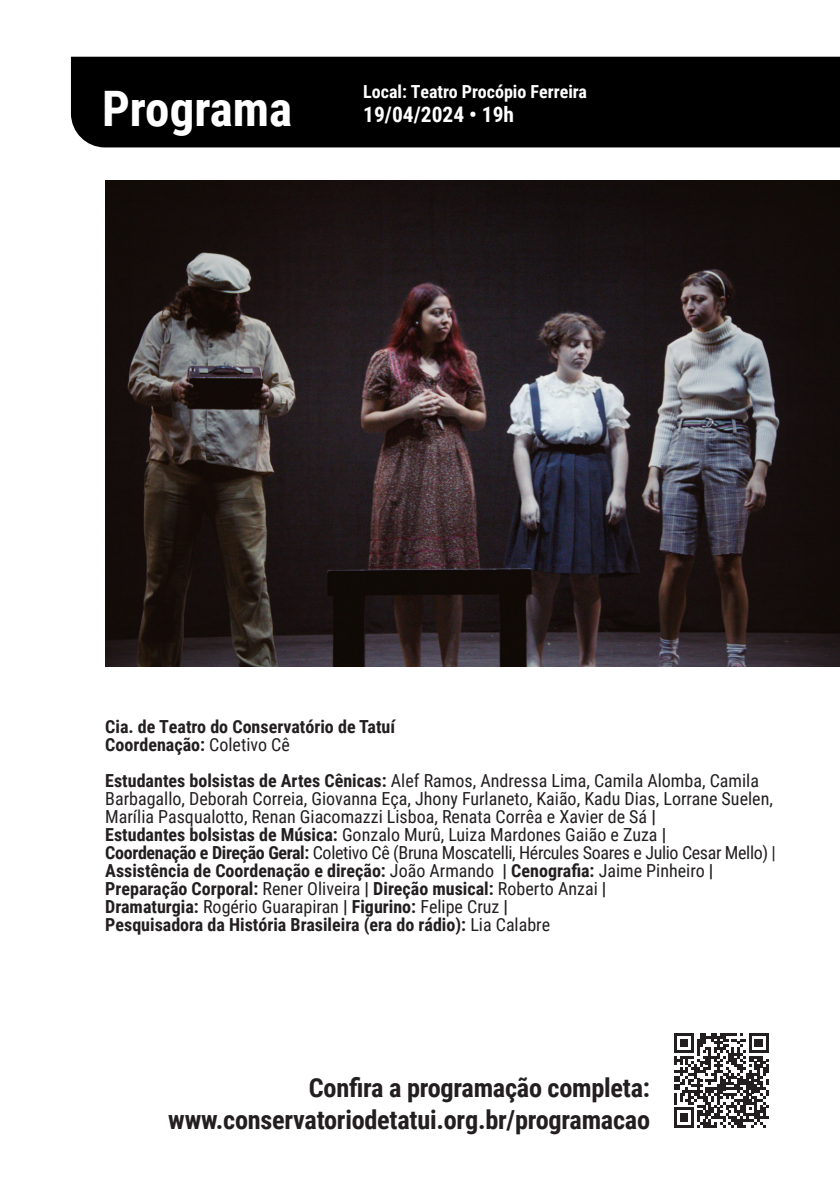
<style>
.page{position:relative;width:840px;height:1191px;background:#fff}
.page>*{position:absolute;margin:0;border:0;box-sizing:border-box;transform-origin:0 0}
.t1{font:700 49px "Roboto Condensed";color:#fff}
.Texto{font:700 26.2px "Roboto Condensed";letter-spacing:-.01em;color:#231f20}
.titulo_programa{font:700 21.4px "Roboto Condensed";color:#fff}
.Texto-2{font:18px/18px "Roboto Condensed";color:#231f20}
.Texto-3{font:700 18px/18px "Roboto Condensed";color:#231f20}
.Texto-4{font:18px "Roboto Condensed";letter-spacing:-.02em;color:#231f20}
.titulo_programa-2{font:700 18px "Roboto Condensed";color:#fff}
.s1{font-weight:400}
.s2{font-weight:700}
</style>
<div class="page">
<svg style="left:674px;top:1033px;width:94px;height:94px"></svg>
<div style="left:71px;top:57px;width:768px;height:90px;background:#000001"></div>
<img style="left:105px;top:180px;width:734px;height:486px">
<p class="t1" style="left:102px;top:74px;width:192px">Programa</p>
<p class="titulo_programa-2" style="left:363px;top:79px;width:225px">Local: Teatro Procópio Ferreira</p>
<p class="titulo_programa" style="left:363px;top:99px;width:152px">19/04/2024 • 19h</p>
<p class="Texto-3" style="left:105px;top:717px;width:291px">Cia. de Teatro do Conservatório de Tatuí</p>
<p class="Texto-3" style="left:105px;top:735px;width:186px">Coordenação: <span class="s1">Coletivo Cê</span></p>
<p class="Texto-2" style="left:105px;top:771px;width:668px"><span class="s2">Estudantes bolsistas de Artes Cênicas:</span> Alef Ramos, Andressa Lima, Camila Alomba, Camila Barbagallo, Deborah Correia, Giovanna Eça, Jhony Furlaneto, Kaião, Kadu Dias, Lorrane Suelen, Marília Pasqualotto, Renan Giacomazzi Lisboa, Renata Corrêa e Xavier de Sá <span class="s2">|<br>Estudantes bolsistas de Música:</span> Gonzalo Murû, Luiza Mardones Gaião e Zuza <span class="s2">|</span></p>
<p class="Texto-4" style="left:105px;top:840px;width:671px"><span class="s2">Coordenação e Direção Geral:</span> Coletivo Cê (Bruna Moscatelli, Hércules Soares e Julio Cesar Mello) |</p>
<p class="Texto-3" style="left:105px;top:861px;width:609px">Assistência de Coordenação e direção: <span class="s1">João Armando</span> | Cenografia: <span class="s1">Jaime Pinheiro</span> |<br>Preparação Corporal: <span class="s1">Rener Oliveira</span> | Direção musical: <span class="s1">Roberto Anzai</span> |</p>
<p class="Texto-2" style="left:105px;top:897px;width:404px"><span class="s2">Dramaturgia:</span> Rogério Guarapiran <span class="s2">| Figurino:</span> Felipe Cruz <span class="s2">|</span></p>
<p class="Texto-3" style="left:105px;top:915px;width:446px">Pesquisadora da História Brasileira (era do rádio): <span class="s1">Lia Calabre</span></p>
<p class="Texto" style="left:309px;top:1069px;width:342px">Confira a programação completa:</p>
<p class="Texto" style="left:168px;top:1101px;width:483px">www.conservatoriodetatui.org.br/programacao</p>
</div>
